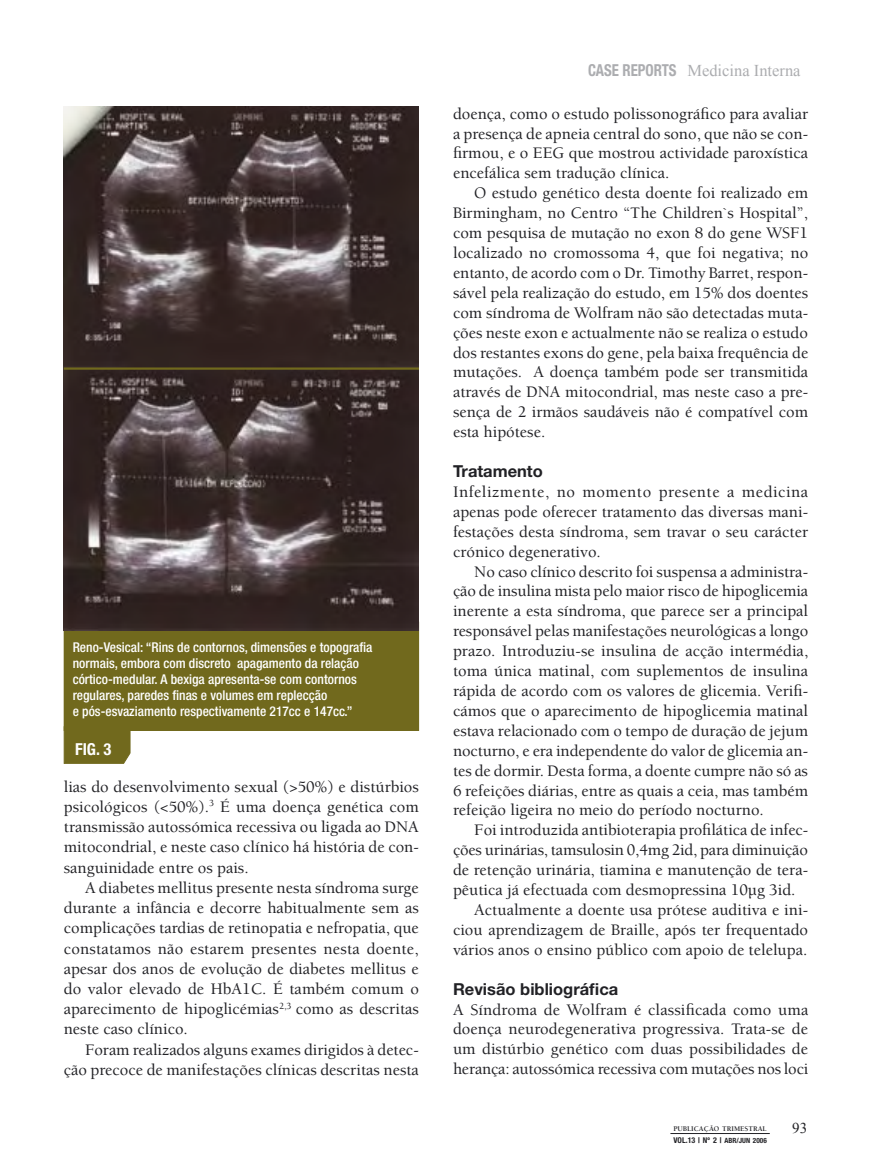
<style>
.page{position:relative;width:872px;height:1170px;background:#fff}
.page>*{position:absolute;margin:0;border:0;box-sizing:border-box;transform-origin:0 0}
.Texto{font:500 16.5px/20px "Berkeley";color:#212125;text-align:justify}
.Texto_1_Parag{font:500 16.5px/20px "Berkeley";color:#212125;text-align:justify}
.Sub_Tit_1{font:700 16.5px "Helvetica Neue";color:#212125}
.t1{font:16.5px "Times New Roman";color:#acadb0}
.t2{font:700 condensed 16.5px "Helvetica Neue";color:#fff}
.t3{font:15px "Times New Roman";color:#212125}
.Leg_Fig{font:500 condensed 13.5px/16.2px "Helvetica Neue";color:#fff}
.t4{font:700 condensed 7.95px "Helvetica Neue";letter-spacing:.005em;color:#212125}
.t5{font:700 7.35px "Berkeley";color:#212125}
.s1{font-family:"Helvetica Neue";font-weight:700;font-stretch:condensed}
.s2{font-size:7.2px}
</style>
<div class="page">
<hr style="left:670px;top:1133px;width:99px;height:1px;background:#212125">
<div style="left:64px;top:622px;width:354px;height:108px;background:#71691d"></div>
<div style="left:64px;top:621px;width:355px;height:109px;border:1px solid #71691d"></div>
<img style="left:64px;top:106px;width:355px;height:525px">
<hr style="left:64px;top:367px;width:355px;height:3px;background:#71691d">
<svg style="left:63px;top:724px;width:68px;height:40px"></svg>
<p class="Leg_Fig" style="left:73px;top:638px;width:301px">Reno-Vesical: “Rins de contornos, dimensões e topografia normais, embora com discreto apagamento da relação córtico-medular. A bexiga apresenta-se com contornos regulares, paredes finas e volumes em replecção<br>e pós-esvaziamento respectivamente 217cc e 147cc.”</p>
<p class="t2" style="left:75px;top:739px;width:38px">FIG. 3</p>
<p class="Texto" style="left:64px;top:776px;width:357px">lias do desenvolvimento sexual (&gt;50%) e distúrbios psicológicos (&lt;50%).<sup>3</sup> É uma doença genética com transmissão autossómica recessiva ou ligada ao DNA mitocondrial, e neste caso clínico há história de con&shy;sanguinidade entre os pais.</p>
<p class="Texto" style="left:64px;top:877px;width:357px;text-indent:21px">A diabetes mellitus presente nesta síndroma surge durante a infância e decorre habitualmente sem as complicações tardias de retinopatia e nefropatia, que constatamos não estarem presentes nesta doente, apesar dos anos de evolução de diabetes mellitus e do valor elevado de HbA1C. É também comum o aparecimento de hipoglicémias<sup>2,3</sup> como as descritas neste caso clínico.</p>
<p class="Texto" style="left:64px;top:1039px;width:357px;text-align:right">Foram realizados alguns exames dirigidos à detec&shy;ção precoce de manifestações clínicas descritas nesta</p>
<p class="t1" style="left:588px;top:61px;width:214px"><span class="s1">CASE REPORTS</span> Medicina Interna</p>
<p class="Texto" style="left:453px;top:104px;width:357px">doença, como o estudo polissonográfico para avaliar a presença de apneia central do sono, que não se con&shy;firmou, e o EEG que mostrou actividade paroxística encefálica sem tradução clínica.</p>
<p class="Texto" style="left:453px;top:183px;width:357px;text-indent:21px">O estudo genético desta doente foi realizado em Birmingham, no Centro “The Children`s Hospital”, com pesquisa de mutação no exon 8 do gene WSF1 localizado no cromossoma 4, que foi negativa; no entanto, de acordo com o Dr. Timothy Barret, respon&shy;sável pela realização do estudo, em 15% dos doentes com síndroma de Wolfram não são detectadas muta&shy;ções neste exon e actualmente não se realiza o estudo dos restantes exons do gene, pela baixa frequência de mutações. A doença também pode ser transmitida através de DNA mitocondrial, mas neste caso a pre&shy;sença de 2 irmãos saudáveis não é compatível com esta hipótese.</p>
<p class="Sub_Tit_1" style="left:453px;top:461px;width:91px">Tratamento</p>
<p class="Texto_1_Parag" style="left:453px;top:482px;width:357px">Infelizmente, no momento presente a medicina apenas pode oferecer tratamento das diversas mani&shy;festações desta síndroma, sem travar o seu carácter crónico degenerativo.</p>
<p class="Texto" style="left:453px;top:561px;width:357px;text-indent:21px">No caso clínico descrito foi suspensa a administra&shy;ção de insulina mista pelo maior risco de hipoglicemia inerente a esta síndroma, que parece ser a principal responsável pelas manifestações neurológicas a longo prazo. Introduziu-se insulina de acção intermédia, toma única matinal, com suplementos de insulina rápida de acordo com os valores de glicemia. Verifi&shy;cámos que o aparecimento de hipoglicemia matinal estava relacionado com o tempo de duração de jejum nocturno, e era independente do valor de glicemia an&shy;tes de dormir. Desta forma, a doente cumpre não só as 6 refeições diárias, entre as quais a ceia, mas também refeição ligeira no meio do período nocturno.</p>
<p class="Texto" style="left:453px;top:820px;width:357px;text-indent:21px">Foi introduzida antibioterapia profilática de infec&shy;ções urinárias, tamsulosin 0,4mg 2id, para diminuição de retenção urinária, tiamina e manutenção de tera&shy;pêutica já efectuada com desmopressina 10µg 3id.</p>
<p class="Texto" style="left:453px;top:900px;width:357px;text-indent:21px">Actualmente a doente usa prótese auditiva e ini&shy;ciou aprendizagem de Braille, após ter frequentado vários anos o ensino público com apoio de telelupa.</p>
<p class="Sub_Tit_1" style="left:453px;top:978px;width:167px">Revisão bibliográfica</p>
<p class="Texto_1_Parag" style="left:453px;top:999px;width:357px">A Síndroma de Wolfram é classificada como uma doença neurodegenerativa progressiva. Trata-se de um distúrbio genético com duas possibilidades de herança: autossómica recessiva com mutações nos loci</p>
<p class="t5" style="left:673px;top:1124px;width:95px">PUBLICAÇÃO TRIMESTRAL</p>
<p class="t3" style="left:792px;top:1118px;width:16px">93</p>
<p class="t4" style="left:673px;top:1134px;width:95px">VOL.13 | Nº 2 | <span class="s2">ABR/JUN 2006</span></p>
</div>
